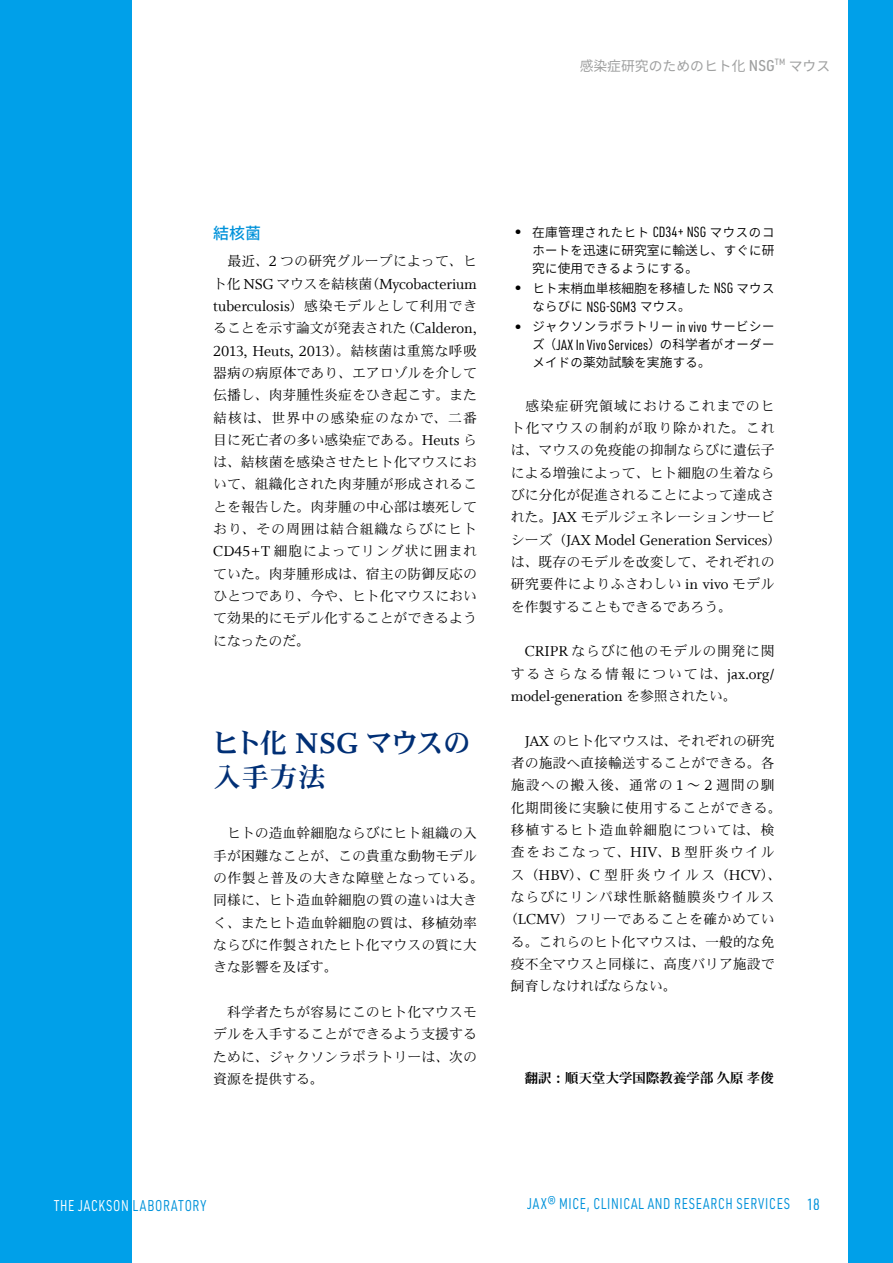
<style>
.page{position:relative;width:893px;height:1263px;background:#fff}
.page>*{position:absolute;margin:0;border:0;box-sizing:border-box;transform-origin:0 0}
.t1{font:27.6px/34px "Heisei Min Std W7";letter-spacing:-.06em;color:#002f75}
.t2{font:16.35px "Whitman Roman LF";color:#000}
.t3{font:500 15.9px "Source Han Sans JP";color:#0092da}
.t4{font:15.3px "URWDIN Semi Cond";letter-spacing:.05em;color:#0092da;scale:.83 1}
.t5{font:15.3px "URWDIN Semi Cond";letter-spacing:.06em;color:#fff;scale:.83 1}
.t6{font:14.4px "URWDIN Cond";letter-spacing:.01em;color:#000}
.t7{font:13.8px/22.4px "Heisei Min Std W3";letter-spacing:.005em;color:#000;text-align:justify}
.t8{font:13.8px/22.4px "Heisei Min Std W3";letter-spacing:.055em;color:#000;text-align:right}
.t9{font:13.8px "Heisei Min Std W3";letter-spacing:.035em;color:#000}
.t10{font:13.8px "Heisei Min Std W3";letter-spacing:.065em;color:#000}
.t11{font:13.8px "Heisei Min Std W3";letter-spacing:.175em;color:#000}
.t12{font:13.8px "Source Han Sans JP";color:#9fa0a0}
.t13{font:13.8px "Heisei Min Std W3";letter-spacing:.105em;color:#000}
.t14{font:13.8px "Heisei Min Std W3";letter-spacing:.08em;color:#000}
.t15{font:13.8px "Heisei Min Std W7";letter-spacing:-.025em;color:#000}
.t16{font:12.75px/18px "Source Han Sans JP";letter-spacing:.03em;color:#000;text-align:justify}
.s1{font-family:"URWDIN Semi Cond";font-weight:500;font-size:15.3px}
.s2{font-family:"Whitman Roman LF";font-size:16.35px}
.s3{font-family:"Heisei Min Std W3";font-size:13.8px}
.s4{font-family:"Whitman Bold LF";font-size:32.4px}
.s5{font-family:"URWDIN Cond";font-size:14.4px}
.s6{font-family:"Source Han Sans JP";font-size:12.75px}
.s7{color:#0092da}
.s8{font-family:"URWDIN Cond";font-size:15.9px}
</style>
<div class="page">
<div style="left:0;top:0;width:132px;height:1263px;background:#00a0e9"></div>
<div style="left:848px;top:0;width:45px;height:1263px;background:#00a0e9"></div>
<p class="t12" style="left:580px;top:58px;width:252px">感染症研究のためのヒト化 <span class="s1">NSG</span><sup>TM</sup> マウス</p>
<p class="t3" style="left:213px;top:225px;width:49px">結核菌</p>
<p class="t7" style="left:213px;top:250px;width:265px">　最近、<span class="s2">2</span> つの研究グループによって、ヒ</p>
<p class="t2" style="left:213px;top:275px;width:265px"><span class="s3">ト化</span> NSG <span class="s3">マウスを結核菌（</span>Mycobacterium</p>
<p class="t7" style="left:213px;top:295px;width:265px"><span class="s2">tuberculosis</span>）感染モデルとして利用できることを示す論文が発表された（<span class="s2">Calderon,</span></p>
<p class="t2" style="left:213px;top:342px;width:265px">2013, Heuts, 2013<span class="s3">）。結核菌は重篤な呼吸</span></p>
<p class="t7" style="left:213px;top:362px;width:265px">器病の病原体であり、エアロゾルを介して伝播し、肉芽腫性炎症をひき起こす。また結核は、世界中の感染症のなかで、二番目に死亡者の多い感染症である。<span class="s2">Heuts</span> らは、結核菌を感染させたヒト化マウスにおいて、組織化された肉芽腫が形成されることを報告した。肉芽腫の中心部は壊死しており、その周囲は結合組織ならびにヒト<span class="s2">CD45+T</span> 細胞によってリング状に囲まれていた。肉芽腫形成は、宿主の防御反応のひとつであり、今や、ヒト化マウスにおいて効果的にモデル化することができるようになったのだ。</p>
<h1 class="t1" style="left:212px;top:725px;width:260px">ヒト化 <span class="s4">NSG</span> マウスの入手方法</h1>
<p class="t7" style="left:213px;top:822px;width:272px;text-align:left">　ヒトの造血幹細胞ならびにヒト組織の入手が困難なことが、この貴重な動物モデルの作製と普及の大きな障壁となっている。同様に、ヒト造血幹細胞の質の違いは大きく、またヒト造血幹細胞の質は、移植効率ならびに作製されたヒト化マウスの質に大きな影響を及ぼす。</p>
<p class="t7" style="left:213px;top:1001px;width:265px">　科学者たちが容易にこのヒト化マウスモデルを入手することができるよう支援するために、ジャクソンラボラトリーは、次の資源を提供する。</p>
<p class="t16" style="left:532px;top:223px;width:244px;text-indent:-17px"><span class="s5">•</span> 在庫管理されたヒト <span class="s5">CD34+ NSG</span> マウスのコホートを迅速に研究室に輸送し、すぐに研究に使用できるようにする。</p>
<p class="t16" style="left:532px;top:280px;width:243px;text-indent:-17px"><span class="s5">•</span> ヒト末梢血単核細胞を移植した <span class="s5">NSG</span> マウスならびに <span class="s5">NSG-SGM3</span> マウス。</p>
<p class="t16" style="left:515px;top:318px;width:261px"><span class="s5">•</span> ジャクソンラボラトリー <span class="s5">in vivo</span> サービシー</p>
<p class="t6" style="left:532px;top:335px;width:243px"><span class="s6">ズ（</span>JAX In Vivo Services<span class="s6">）の科学者がオーダー</span></p>
<p class="t16" style="left:532px;top:354px;width:180px">メイドの薬効試験を実施する。</p>
<p class="t7" style="left:511px;top:394px;width:265px">　感染症研究領域におけるこれまでのヒト化マウスの制約が取り除かれた。これは、マウスの免疫能の抑制ならびに遺伝子による増強によって、ヒト細胞の生着ならびに分化が促進されることによって達成された。<span class="s2">JAX</span> モデルジェネレーションサービ</p>
<p class="t2" style="left:511px;top:531px;width:272px"><span class="s3">シーズ（</span>JAX Model Generation Services<span class="s3">）</span></p>
<p class="t7" style="left:511px;top:551px;width:265px">は、既存のモデルを改変して、それぞれの研究要件によりふさわしい <span class="s2">in vivo</span> モデルを作製することもできるであろう。</p>
<p class="t8" style="left:511px;top:640px;width:265px"><span class="s2">CRIPR</span> ならびに他のモデルの開発に関するさらなる情報については、<span class="s2">jax.org/</span></p>
<p class="t2" style="left:511px;top:687px;width:227px">model-generation <span class="s3">を参照されたい。</span></p>
<p class="t7" style="left:525px;top:729px;width:251px"><span class="s2">JAX</span> のヒト化マウスは、それぞれの研究</p>
<p class="t7" style="left:511px;top:752px;width:265px">者の施設へ直接輸送することができる。各</p>
<p class="t14" style="left:511px;top:776px;width:265px">施設への搬入後、通常の <span class="s2">1</span> ～ <span class="s2">2</span> 週間の馴</p>
<p class="t9" style="left:511px;top:799px;width:272px">化期間後に実験に使用することができる。</p>
<p class="t10" style="left:511px;top:821px;width:265px">移植するヒト造血幹細胞については、検</p>
<p class="t13" style="left:511px;top:843px;width:265px">査をおこなって、<span class="s2">HIV</span>、<span class="s2">B</span> 型肝炎ウイル</p>
<p class="t11" style="left:511px;top:866px;width:272px">ス（<span class="s2">HBV</span>）、<span class="s2">C</span> 型肝炎ウイルス（<span class="s2">HCV</span>）、</p>
<p class="t10" style="left:511px;top:888px;width:265px">ならびにリンパ球性脈絡髄膜炎ウイルス</p>
<p class="t9" style="left:504px;top:910px;width:272px">（<span class="s2">LCMV</span>）フリーであることを確かめてい</p>
<p class="t7" style="left:511px;top:930px;width:265px">る。これらのヒト化マウスは、一般的な免</p>
<p class="t7" style="left:511px;top:953px;width:265px">疫不全マウスと同様に、高度バリア施設で</p>
<p class="t7" style="left:511px;top:975px;width:167px">飼育しなければならない。</p>
<p class="t15" style="left:524px;top:1069px;width:251px">翻訳：順天堂大学国際教養学部久原孝俊</p>
<p class="t5" style="left:54px;top:1195px;width:185px">THE JACKSON <span class="s7">LABORATORY</span></p>
<p class="t4" style="left:527px;top:1194px;width:354px">JAX® MICE, CLINICAL AND RESEARCH SERVICES <span class="s8">18</span></p>
</div>
